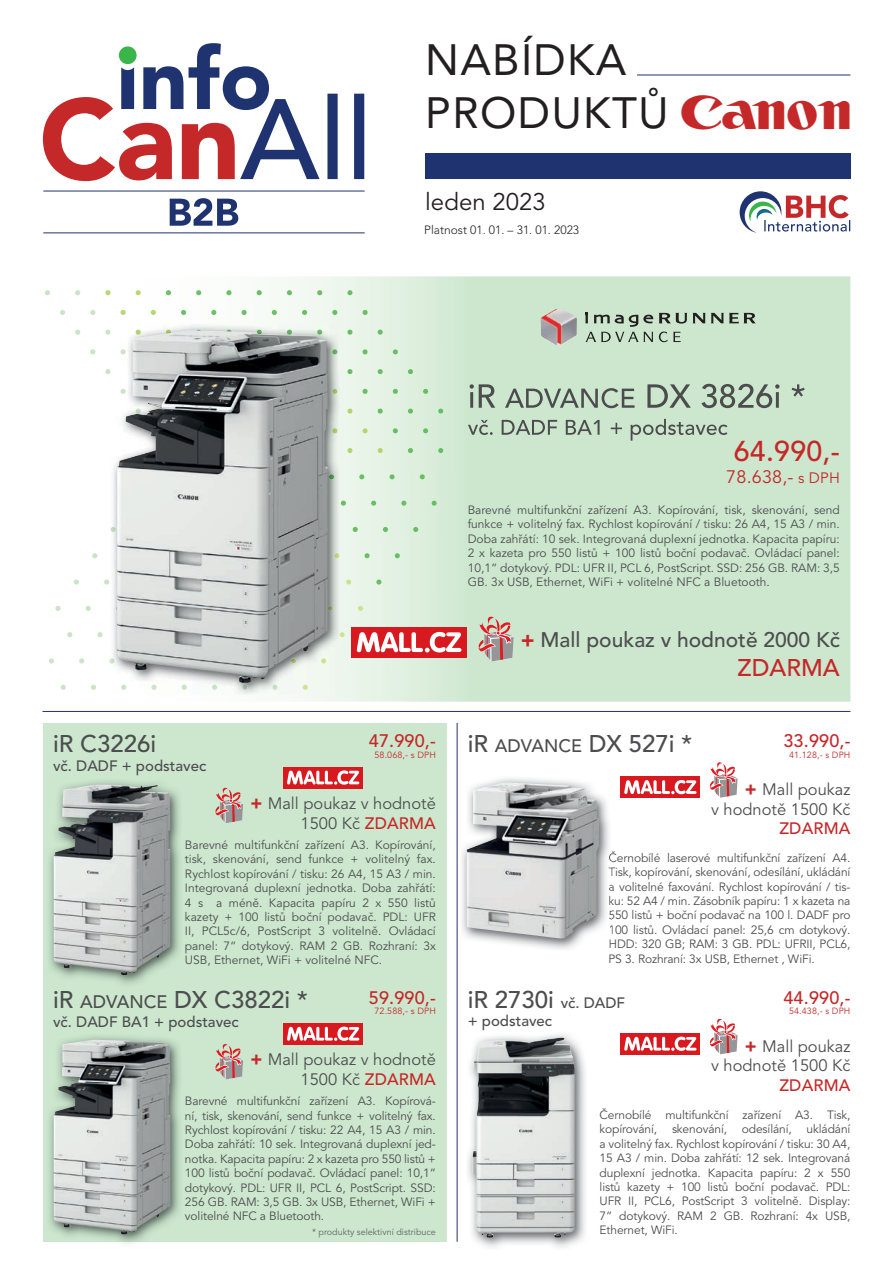
<style>
.page{position:relative;width:893px;height:1263px;background:#fff}
.page>*{position:absolute;margin:0;border:0;box-sizing:border-box;transform-origin:0 0}
.t1{font:43.5px/52.2px "Avenir LT Pro";letter-spacing:.03em;color:#231f20}
.t2{font:500 28.5px "Avenir LT Pro";color:#c52828}
.t3{font:500 24px "Avenir LT Pro";color:#4d4d4f}
.t4{font:24px "Avenir LT Pro";color:#231f20}
.t5{font:500 24px "Avenir LT Pro";color:#c52828}
.t6{font:500 21px "Avenir LT Pro";color:#4d4d4f}
.t7{font:500 18px "Avenir LT Pro";letter-spacing:.01em;color:#c52828}
.t8{font:18px "Avenir LT Pro";color:#c52828}
.t9{font:16.5px/19.8px "Avenir LT Pro";color:#4d4d4f;text-align:right}
.t10{font:500 16.5px "Avenir LT Pro";letter-spacing:.01em;color:#c52828}
.t11{font:500 15px "Avenir LT Pro";color:#4d4d4f}
.t12{font:12px/14.4px "Avenir LT Pro";letter-spacing:-.01em;color:#4d4d4f;text-align:justify}
.t13{font:300 12px "Avenir LT Pro";color:#231f20}
.t14{font:9px "Avenir LT Pro";letter-spacing:.01em;color:#c52828}
.t15{font:9px "Avenir LT Pro";color:#636466}
.s1{font-family:"Canon Logo";font-size:34.5px;color:#c52828}
.s2{font-size:15px}
.s3{font-weight:900;font-size:18px;color:#c52828}
.s4{font-weight:500;color:#c52828}
.s5{font-size:18px}
.s6{font-weight:900;color:#c52828}
</style>
<div class="page">
<hr style="left:43px;top:191px;width:322px;height:1px;background:#1f3370">
<hr style="left:43px;top:232px;width:322px;height:1px;background:#1f3370">
<svg style="left:43px;top:43px;width:321px;height:138px"></svg>
<svg style="left:170px;top:198px;width:68px;height:28px"></svg>
<div style="left:425px;top:153px;width:425px;height:26px;background:#1f3370"></div>
<hr style="left:637px;top:75px;width:213px;height:1px;background:#1f3370">
<hr style="left:43px;top:711px;width:807px;height:1px;background:#1f3370">
<svg style="left:740px;top:191px;width:110px;height:42px"></svg>
<hr style="left:457px;top:723px;width:1px;height:519px;background:#1f3370">
<svg style="left:710px;top:1019px;width:28px;height:35px"></svg>
<svg style="left:710px;top:762px;width:28px;height:36px"></svg>
<div style="left:620px;top:1033px;width:80px;height:21px;background:#d81920"></div>
<svg style="left:624px;top:1037px;width:72px;height:14px"></svg>
<div style="left:620px;top:776px;width:80px;height:22px;background:#d81920"></div>
<svg style="left:624px;top:780px;width:72px;height:14px"></svg>
<img style="left:468px;top:1034px;width:117px;height:214px">
<img style="left:472px;top:1037px;width:103px;height:200px">
<svg style="left:110px;top:276px;width:740px;height:426px;background:#d0e8d1"></svg>
<svg style="left:585px;top:312px;width:171px;height:30px;background:#aec3af"></svg>
<img style="left:541px;top:309px;width:36px;height:37px">
<img style="left:469px;top:384px;width:27px;height:24px">
<img style="left:505px;top:388px;width:130px;height:20px">
<img style="left:636px;top:384px;width:169px;height:24px">
<img style="left:468px;top:419px;width:259px;height:22px">
<svg style="left:45px;top:290px;width:51px;height:65px"></svg>
<svg style="left:105px;top:290px;width:278px;height:163px"></svg>
<svg style="left:49px;top:553px;width:62px;height:137px"></svg>
<svg style="left:166px;top:290px;width:277px;height:124px"></svg>
<img style="left:111px;top:324px;width:229px;height:371px">
<img style="left:111px;top:332px;width:6px;height:121px">
<img style="left:111px;top:474px;width:167px;height:216px">
<img style="left:328px;top:330px;width:9px;height:144px">
<img style="left:328px;top:474px;width:11px;height:137px">
<img style="left:117px;top:330px;width:211px;height:353px">
<svg style="left:478px;top:617px;width:36px;height:44px;background:#c2a49c"></svg>
<div style="left:351px;top:627px;width:116px;height:31px;background:#d81920"></div>
<svg style="left:340px;top:579px;width:121px;height:73px"></svg>
<div style="left:43px;top:723px;width:403px;height:519px;background:#cce7ce"></div>
<img style="left:49px;top:1036px;width:131px;height:208px">
<img style="left:54px;top:1040px;width:116px;height:194px">
<img style="left:49px;top:781px;width:131px;height:203px">
<img style="left:54px;top:785px;width:116px;height:190px">
<svg style="left:215px;top:1044px;width:28px;height:35px"></svg>
<svg style="left:215px;top:788px;width:28px;height:35px"></svg>
<div style="left:283px;top:1023px;width:80px;height:21px;background:#d81920"></div>
<svg style="left:287px;top:1027px;width:72px;height:14px"></svg>
<div style="left:283px;top:767px;width:80px;height:21px;background:#d81920"></div>
<svg style="left:287px;top:770px;width:72px;height:15px"></svg>
<img style="left:462px;top:778px;width:147px;height:171px">
<svg style="left:609px;top:853px;width:2px;height:95px"></svg>
<img style="left:467px;top:782px;width:132px;height:156px">
<h1 class="t1" style="left:425px;top:34px;width:429px">NABÍDKA<br>PRODUKTŮ <span class="s1">CANON</span></h1>
<h3 class="t4" style="left:425px;top:187px;width:122px">leden 2023</h3>
<p class="t13" style="left:424px;top:222px;width:156px">Platnost 01. 01. – 31. 01. 2023</p>
<h2 class="t2" style="left:734px;top:434px;width:108px">64.990,-</h2>
<h3 class="t8" style="left:726px;top:466px;width:115px">78.638,- <span class="s2">s DPH</span></h3>
<p class="t12" style="left:468px;top:503px;width:374px">Barevné multifunkční zařízení A3. Kopírování, tisk, skenování, send funkce + volitelný fax. Rychlost kopírování / tisku: 26 A4, 15 A3 / min.<br>Doba zahřátí: 10 sek. Integrovaná duplexní jednotka. Kapacita papíru:<br>2 x kazeta pro 550 listů + 100 listů boční podavač. Ovládací panel:<br>10,1“ dotykový. PDL: UFR II, PCL 6, PostScript. SSD: 256 GB. RAM: 3,5<br>GB. 3x USB, Ethernet, WiFi + volitelné NFC a Bluetooth.</p>
<h3 class="t3" style="left:53px;top:729px;width:105px">iR C3226i</h3>
<p class="t11" style="left:53px;top:757px;width:155px">vč. DADF + podstavec</p>
<h3 class="t7" style="left:369px;top:730px;width:68px">47.990,-</h3>
<p class="t14" style="left:374px;top:750px;width:63px">58.068,- s DPH</p>
<h3 class="t9" style="left:250px;top:794px;width:187px"><span class="s3">+</span> Mall poukaz v hodnotě<br>1500 Kč <span class="s4">ZDARMA</span></h3>
<p class="t12" style="left:185px;top:838px;width:252px">Barevné multifunkční zařízení A3. Kopírování, tisk, skenování, send funkce + volitelný fax.<br>Rychlost kopírování / tisku: 26 A4, 15 A3 / min.<br>Integrovaná duplexní jednotka. Doba zahřátí:<br>4 s a méně. Kapacita papíru 2 x 550 listů kazety + 100 listů boční podavač. PDL: UFR II, PCL5c/6, PostScript 3 volitelně. Ovládací panel: 7“ dotykový. RAM 2 GB. Rozhraní: 3x USB, Ethernet, WiFi + volitelné NFC.</p>
<h3 class="t7" style="left:369px;top:986px;width:68px">59.990,-</h3>
<p class="t14" style="left:374px;top:1006px;width:63px">72.588,- s DPH</p>
<h3 class="t3" style="left:53px;top:985px;width:256px">iR <span class="s5">ADVANCE</span> DX C3822i *</h3>
<p class="t11" style="left:53px;top:1013px;width:187px">vč. DADF BA1 + podstavec</p>
<h3 class="t9" style="left:250px;top:1050px;width:187px"><span class="s3">+</span> Mall poukaz v hodnotě<br>1500 Kč <span class="s4">ZDARMA</span></h3>
<p class="t12" style="left:185px;top:1094px;width:252px">Barevné multifunkční zařízení A3. Kopírová&shy;ní, tisk, skenování, send funkce + volitelný fax.<br>Rychlost kopírování / tisku: 22 A4, 15 A3 / min.<br>Doba zahřátí: 10 sek. Integrovaná duplexní jed&shy;notka. Kapacita papíru: 2 x kazeta pro 550 listů + 100 listů boční podavač. Ovládací panel: 10,1“ dotykový. PDL: UFR II, PCL 6, PostScript. SSD:<br>256 GB. RAM: 3,5 GB. 3x USB, Ethernet, WiFi + volitelné NFC a Bluetooth.</p>
<p class="t15" style="left:312px;top:1226px;width:125px">* produkty selektivní distribuce</p>
<h3 class="t6" style="left:521px;top:628px;width:321px"><span class="s6">+</span> Mall poukaz v hodnotě 2000 Kč</h3>
<h3 class="t5" style="left:738px;top:654px;width:104px">ZDARMA</h3>
<h3 class="t3" style="left:468px;top:729px;width:226px">iR <span class="s5">ADVANCE</span> DX 527i *</h3>
<h3 class="t7" style="left:783px;top:730px;width:68px">33.990,-</h3>
<p class="t14" style="left:789px;top:750px;width:63px">41.128,- s DPH</p>
<h3 class="t9" style="left:711px;top:779px;width:141px"><span class="s3">+</span> Mall poukaz<br>v hodnotě 1500 Kč</h3>
<h3 class="t10" style="left:779px;top:819px;width:73px">ZDARMA</h3>
<p class="t12" style="left:608px;top:850px;width:243px">Černobílé laserové multifunkční zařízení A4.<br>Tisk, kopírování, skenování, odesílání, ukládání a volitelné faxování. Rychlost kopírování / tis&shy;ku: 52 A4 / min. Zásobník papíru: 1 x kazeta na 550 listů + boční podavač na 100 l. DADF pro 100 listů. Ovládací panel: 25,6 cm dotykový.<br>HDD: 320 GB; RAM: 3 GB. PDL: UFRII, PCL6, PS 3. Rozhraní: 3x USB, Ethernet , WiFi.</p>
<h3 class="t3" style="left:468px;top:985px;width:159px">iR 2730i <span class="s2">vč. DADF</span></h3>
<p class="t11" style="left:468px;top:1012px;width:86px">+ podstavec</p>
<h3 class="t7" style="left:783px;top:986px;width:68px">44.990,-</h3>
<p class="t14" style="left:789px;top:1006px;width:63px">54.438,- s DPH</p>
<h3 class="t9" style="left:711px;top:1036px;width:141px"><span class="s3">+</span> Mall poukaz<br>v hodnotě 1500 Kč</h3>
<h3 class="t10" style="left:779px;top:1075px;width:73px">ZDARMA</h3>
<p class="t12" style="left:600px;top:1108px;width:252px">Černobílé multifunkční zařízení A3. Tisk, kopírování, skenování, odesílání, ukládání a volitelný fax. Rychlost kopírování / tisku: 30 A4, 15 A3 / min. Doba zahřátí: 12 sek. Integrovaná duplexní jednotka. Kapacita papíru: 2 x 550 listů kazety + 100 listů boční podavač. PDL:<br>UFR II, PCL6, PostScript 3 volitelně. Display:<br>7” dotykový. RAM 2 GB. Rozhraní: 4x USB, Ethernet, WiFi.</p>
</div>
